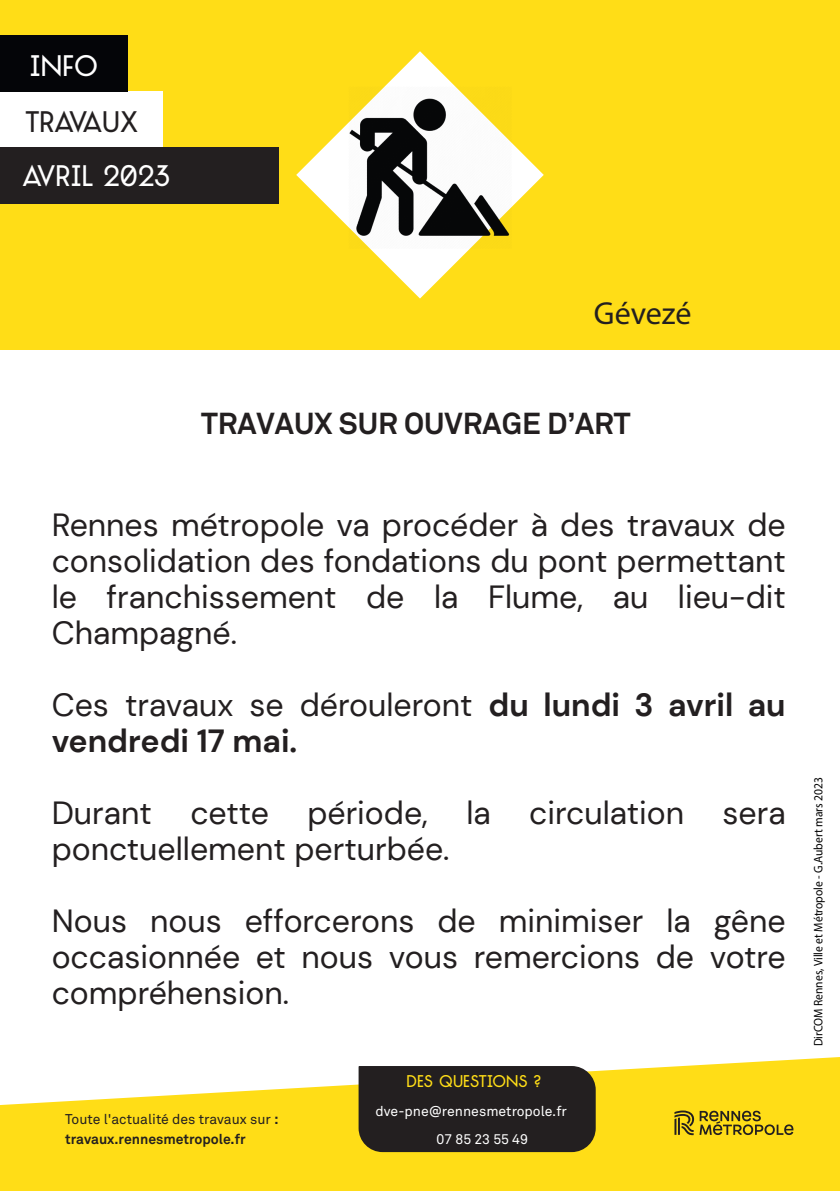
<style>
.page{position:relative;width:840px;height:1191px;background:#fff}
.page>*{position:absolute;margin:0;border:0;box-sizing:border-box;transform-origin:0 0}
.t1{font:32px/36px "DM Sans";color:#231f20;text-align:justify}
.t2{font:700 32px/36px "DM Sans";color:#231f20}
.t3{font:32px "Myriad Pro";color:#231f20}
.t4{font:700 30px "Akkurat";color:#231f20}
.t5{font:28px "TJ Evolette A";color:#fff}
.t6{font:28px "TJ Evolette A";color:#231f20}
.t7{font:16px "TJ Evolette A";color:#ffdd17}
.t8{font:14px/20px "Akkurat";color:#231f20}
.t9{font:14px/27.4px "Akkurat";color:#fff}
.t10{font:12.4px "Myriad Pro";color:#000001;scale:.93 1}
.s1{font-weight:400}
.s2{font-weight:700}
</style>
<div class="page">
<div style="left:0;top:0;width:839px;height:350px;background:#ffdd17"></div>
<svg style="left:296px;top:51px;width:247px;height:247px"></svg>
<img style="left:348px;top:86px;width:163px;height:163px">
<div style="left:0;top:91px;width:162px;height:56px;background:#fff"></div>
<div style="left:0;top:35px;width:127px;height:56px;background:#040508"></div>
<div style="left:0;top:147px;width:278px;height:56px;background:#231f20"></div>
<svg style="left:0;top:1057px;width:839px;height:134px;fill:#ffdd17"></svg>
<div style="left:358px;top:1066px;width:237px;height:86px;background:#231f20"></div>
<svg style="left:699px;top:1110px;width:94px;height:25px;background:#baa119"></svg>
<svg style="left:674px;top:1110px;width:19px;height:25px"></svg>
<p class="t5" style="left:29px;top:49px;width:70px">INFO</p>
<p class="t6" style="left:25px;top:105px;width:114px">TRAVAUX</p>
<p class="t5" style="left:22px;top:159px;width:149px">AVRIL 2023</p>
<p class="t3" style="left:593px;top:294px;width:99px">Gévezé</p>
<p class="t4" style="left:201px;top:404px;width:431px">TRAVAUX SUR OUVRAGE D’ART</p>
<p class="t1" style="left:52px;top:506px;width:735px">Rennes métropole va procéder à des travaux de consolidation des fondations du pont permettant le franchissement de la Flume, au lieu-dit Champagné.</p>
<p class="t2" style="left:52px;top:686px;width:735px"><span class="s1">Ces travaux se dérouleront</span> du lundi 3 avril au vendredi 17 mai.</p>
<p class="t1" style="left:52px;top:794px;width:735px">Durant cette période, la circulation sera ponctuellement perturbée.</p>
<p class="t1" style="left:52px;top:902px;width:735px">Nous nous efforcerons de minimiser la gêne occasionnée et nous vous remercions de votre compréhension.</p>
<p class="t8" style="left:65px;top:1109px;width:215px">Toute l'actualité des travaux sur <span class="s2">: travaux.rennesmetropole.fr</span></p>
<p class="t7" style="left:406px;top:1071px;width:136px">DES QUESTIONS ?</p>
<p class="t9" style="left:436px;top:1098px;width:132px;text-indent:-61px">dve-pne@rennesmetropole.fr<br>07 85 23 55 49</p>
<p class="t10" style="left:810px;top:1046px;width:291px;rotate:-90deg">DirCOM Rennes, Ville et Métropole - G.Aubert mars 2023</p>
</div>
